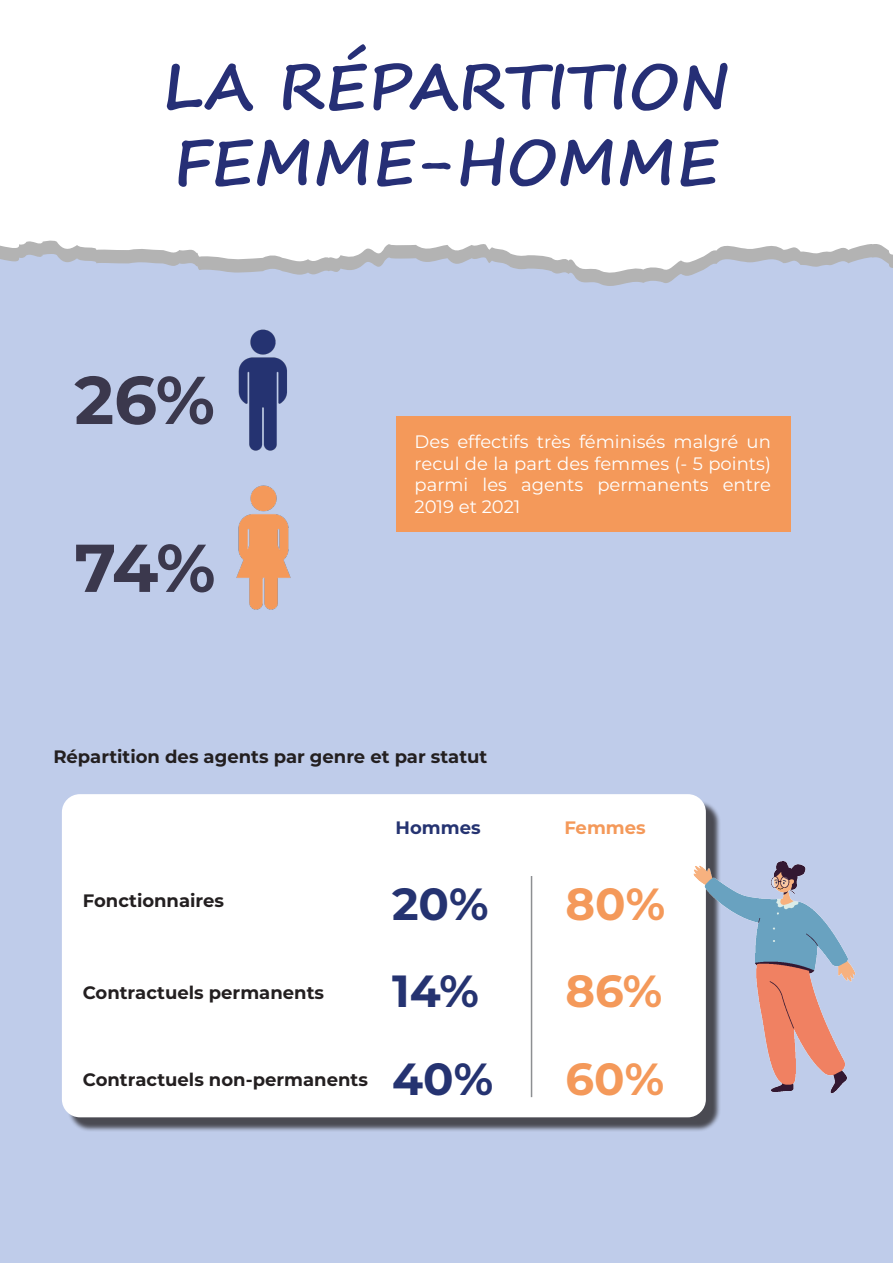
<style>
.page{position:relative;width:893px;height:1263px;background:#bfccea}
.page>*{position:absolute;margin:0;border:0;box-sizing:border-box;transform-origin:0 0}
.t1{font:700 67.5px "Montserrat";color:#3b384d}
.t2{font:700 63px/75.6px "Segoe Print";color:#262f76}
.t3{font:700 45px "Montserrat";color:#253371}
.t4{font:700 45px "Montserrat";color:#f4995a}
.t5{font:18px/21.6px "Montserrat";color:#fff;text-align:justify}
.t6{font:700 18px "Montserrat";color:#231f20}
.t7{font:700 18px "Montserrat";color:#253371}
.t8{font:700 18px "Montserrat";color:#f4995a}
</style>
<div class="page">
<div style="left:68px;top:800px;width:653px;height:332px;background:#231f20;opacity:.75"></div>
<div style="left:62px;top:794px;width:644px;height:323px;background:#fff;border-radius:18px"></div>
<svg style="left:0;top:0;width:893px;height:277px;background:#f8f9fa"></svg>
<img style="left:238px;top:329px;width:49px;height:122px">
<img style="left:236px;top:485px;width:55px;height:125px">
<div style="left:396px;top:417px;width:394px;height:115px;background:#f4995a"></div>
<hr style="left:531px;top:876px;width:1px;height:221px;background:#8d8f92">
<img style="left:693px;top:851px;width:163px;height:248px">
<p class="t2" style="left:163px;top:46px;width:569px">LA RÉPARTITION<br>FEMME-HOMME</p>
<p class="t1" style="left:74px;top:351px;width:142px">26%</p>
<p class="t1" style="left:74px;top:519px;width:143px">74%</p>
<p class="t5" style="left:415px;top:430px;width:358px">Des effectifs très féminisés malgré un recul de la part des femmes (- 5 points) parmi les agents permanents entre 2019 et 2021</p>
<p class="t6" style="left:53px;top:743px;width:436px">Répartition des agents par genre et par statut</p>
<p class="t6" style="left:83px;top:888px;width:143px">Fonctionnaires</p>
<p class="t6" style="left:83px;top:979px;width:243px">Contractuels permanents</p>
<p class="t6" style="left:83px;top:1066px;width:287px">Contractuels non-permanents</p>
<p class="t7" style="left:395px;top:814px;width:87px">Hommes</p>
<p class="t3" style="left:392px;top:871px;width:98px">20%</p>
<p class="t3" style="left:392px;top:958px;width:88px">14%</p>
<p class="t3" style="left:392px;top:1046px;width:103px">40%</p>
<p class="t8" style="left:564px;top:814px;width:83px">Femmes</p>
<p class="t4" style="left:565px;top:871px;width:101px">80%</p>
<p class="t4" style="left:565px;top:958px;width:98px">86%</p>
<p class="t4" style="left:565px;top:1046px;width:100px">60%</p>
</div>
